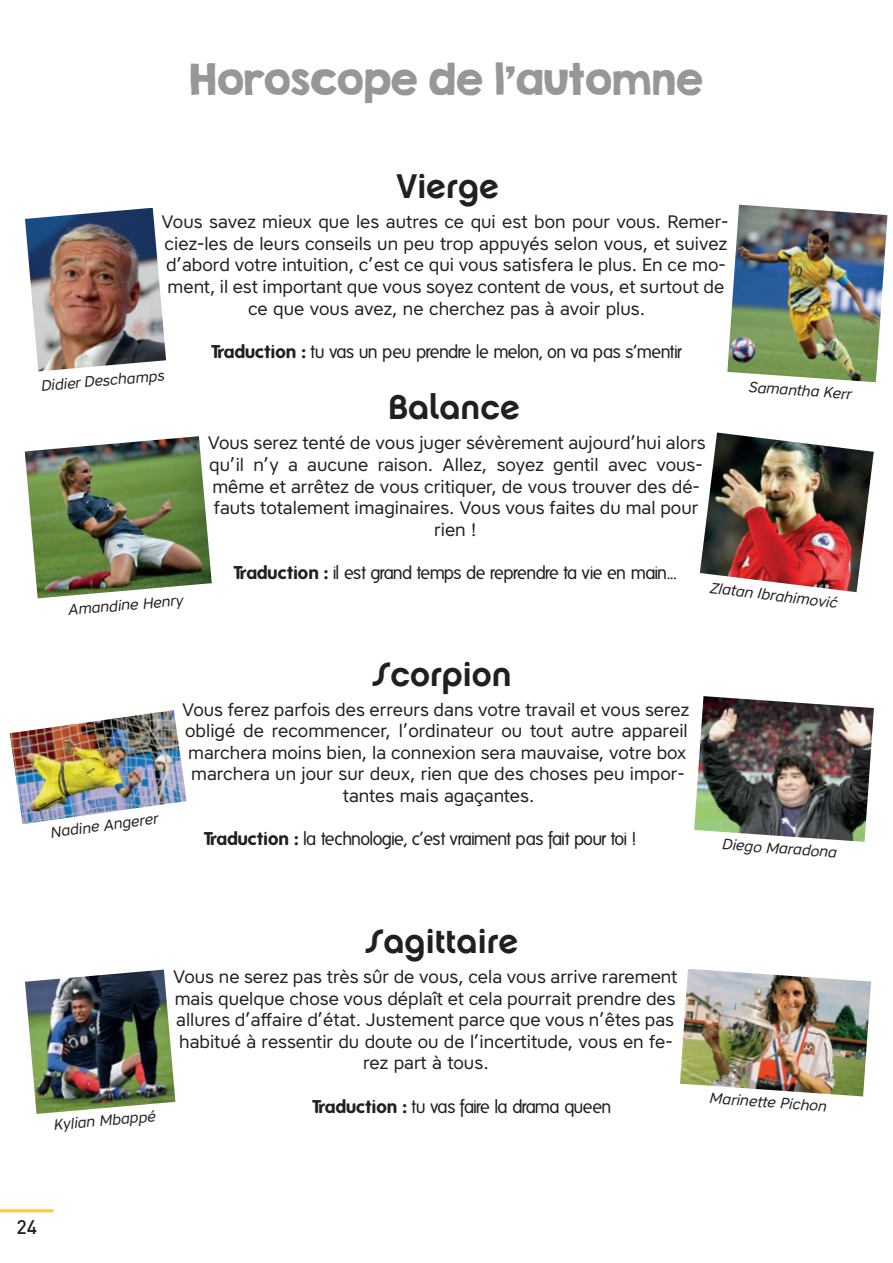
<style>
.page{position:relative;width:893px;height:1263px;background:#fff}
.page>*{position:absolute;margin:0;border:0;box-sizing:border-box;transform-origin:0 0}
.t1{font:39px "KG Second Chances Solid";color:#959798}
.t2{font:34.5px "Chalet New York Nineteen Seventy";color:#231f20}
.t3{font:500 19.5px "DIN Pro";color:#231f20}
.t4{font:18px/21.6px "Core Sans A45";color:#231f20;text-align:center}
.t5{font:18px "Folks";letter-spacing:-.035em;color:#231f20}
.t6{font:italic 15px "Core Sans A45";color:#231f20}
.s1{font-weight:700}
</style>
<div class="page">
<hr style="left:0;top:1209px;width:54px;height:3px;background:#fec83d">
<img style="left:25px;top:208px;width:141px;height:163px">
<img style="left:727px;top:205px;width:160px;height:177px">
<img style="left:25px;top:436px;width:187px;height:162px">
<img style="left:700px;top:432px;width:174px;height:160px">
<img style="left:10px;top:710px;width:177px;height:114px">
<img style="left:694px;top:696px;width:180px;height:146px">
<img style="left:25px;top:969px;width:150px;height:145px">
<img style="left:680px;top:969px;width:191px;height:127px">
<h1 class="t1" style="left:190px;top:54px;width:515px">Horoscope de l’automne</h1>
<h2 class="t2" style="left:396px;top:172px;width:104px">Vierge</h2>
<p class="t4" style="left:162px;top:211px;width:568px">Vous savez mieux que les autres ce qui est bon pour vous. Remer&shy;ciez-les de leurs conseils un peu trop appuyés selon vous, et suivez d’abord votre intuition, c’est ce qui vous satisfera le plus. En ce mo&shy;ment, il est important que vous soyez content de vous, et surtout de ce que vous avez, ne cherchez pas à avoir plus.</p>
<p class="t5" style="left:211px;top:342px;width:472px"><span class="s1">Traduction :</span> tu vas un peu prendre le melon, on va pas s’mentir</p>
<h2 class="t2" style="left:388px;top:393px;width:133px">Balance</h2>
<p class="t4" style="left:208px;top:432px;width:500px">Vous serez tenté de vous juger sévèrement aujourd’hui alors qu’il n’y a aucune raison. Allez, soyez gentil avec vous&shy;même et arrêtez de vous critiquer, de vous trouver des dé&shy;fauts totalement imaginaires. Vous vous faites du mal pour rien !</p>
<p class="t5" style="left:234px;top:563px;width:444px"><span class="s1">Traduction :</span> il est grand temps de reprendre ta vie en main...</p>
<p class="t6" style="left:40px;top:376px;width:126px;rotate:-5deg">Didier Deschamps</p>
<p class="t6" style="left:749px;top:377px;width:105px;rotate:4deg">Samantha Kerr</p>
<p class="t6" style="left:712px;top:578px;width:130px;rotate:7deg">Zlatan Ibrahimović</p>
<p class="t6" style="left:68px;top:600px;width:117px;rotate:-5deg">Amandine Henry</p>
<p class="t6" style="left:50px;top:823px;width:110px;rotate:-8deg">Nadine Angerer</p>
<h2 class="t2" style="left:372px;top:660px;width:141px">Scorpion</h2>
<p class="t4" style="left:182px;top:698px;width:508px">Vous ferez parfois des erreurs dans votre travail et vous serez obligé de recommencer, l’ordinateur ou tout autre appareil marchera moins bien, la connexion sera mauvaise, votre box marchera un jour sur deux, rien que des choses peu impor&shy;tantes mais agaçantes.</p>
<p class="t5" style="left:204px;top:829px;width:433px"><span class="s1">Traduction :</span> la technologie, c’est vraiment pas fait pour toi !</p>
<p class="t6" style="left:723px;top:834px;width:116px;rotate:4deg">Diego Maradona</p>
<p class="t6" style="left:53px;top:1115px;width:103px;rotate:-5deg">Kylian Mbappé</p>
<h2 class="t2" style="left:365px;top:927px;width:155px">Sagittaire</h2>
<p class="t4" style="left:173px;top:965px;width:506px">Vous ne serez pas très sûr de vous, cela vous arrive rarement mais quelque chose vous déplaît et cela pourrait prendre des allures d’affaire d’état. Justement parce que vous n’êtes pas habitué à ressentir du doute ou de l’incertitude, vous en fe&shy;rez part à tous.</p>
<p class="t5" style="left:312px;top:1096px;width:300px"><span class="s1">Traduction :</span> tu vas faire la drama queen</p>
<p class="t6" style="left:711px;top:1088px;width:119px;rotate:4deg">Marinette Pichon</p>
<p class="t3" style="left:16px;top:1211px;width:18px">24</p>
</div>
